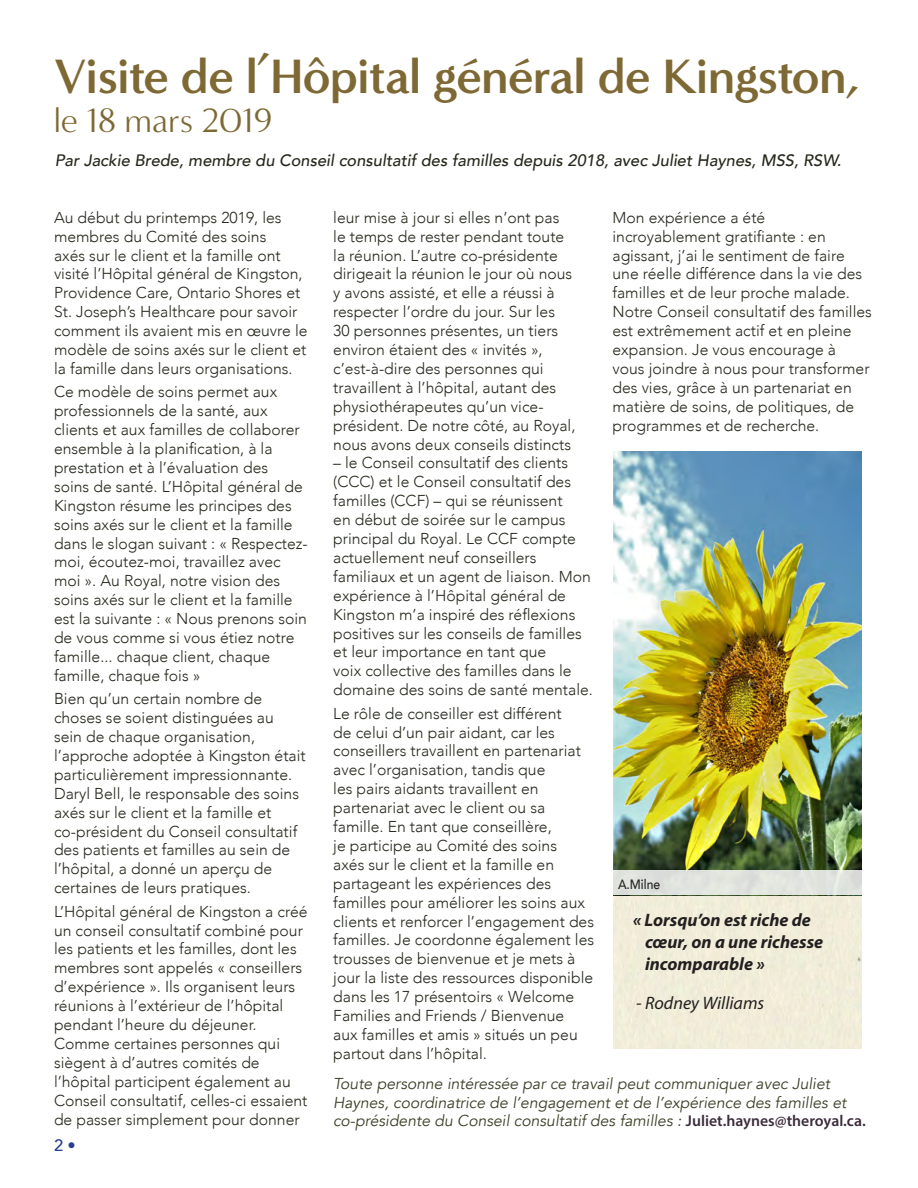
<style>
.page{position:relative;width:918px;height:1188px;background:#fff}
.page>*{position:absolute;margin:0;border:0;box-sizing:border-box;transform-origin:0 0}
.t1{font:700 49.5px "Minerva Modern";letter-spacing:-.025em;color:#7e6935}
.t2{font:34.5px "Minerva Modern";letter-spacing:-.005em;color:#7e6935}
.t3{font:italic 700 18px/21.6px "Myriad Pro";color:#231f20}
.t4{font:italic 18px "Myriad Pro";color:#231f20}
.t5{font:italic 500 16.5px "Avenir";color:#25291c}
.t6{font:500 16.5px "Avenir";color:#25408f}
.t7{font:300 15.75px/18.9px "Avenir";color:#25291c}
.t8{font:italic 15.75px/18.9px "Avenir";color:#3a4027}
.t9{font:500 13.5px "Avenir";color:#231f20;scale:.9 1}
.s1{font-family:"Myriad Pro";font-weight:600;font-style:normal;color:#3d2d3c}
</style>
<div class="page">
<div style="left:614px;top:451px;width:248px;height:597px;background:#f1edd9"></div>
<img style="left:613px;top:452px;width:249px;height:443px">
<div style="left:614px;top:871px;width:249px;height:24px;background:#e0e4de"></div>
<h1 class="t1" style="left:54px;top:46px;width:808px">Visite de l’Hôpital général de Kingston,</h1>
<h2 class="t2" style="left:54px;top:100px;width:220px">le 18 mars 2019</h2>
<p class="t5" style="left:55px;top:150px;width:788px">Par Jackie Brede, membre du Conseil consultatif des familles depuis 2018, avec Juliet Haynes, MSS, RSW.</p>
<p class="t7" style="left:54px;top:208px;width:255px">Au début du printemps 2019, les membres du Comité des soins<br>axés sur le client et la famille ont visité l’Hôpital général de Kingston, Providence Care, Ontario Shores et St. Joseph’s Healthcare pour savoir comment ils avaient mis en œuvre le modèle de soins axés sur le client et la famille dans leurs organisations.</p>
<p class="t7" style="left:54px;top:383px;width:255px">Ce modèle de soins permet aux professionnels de la santé, aux clients et aux familles de collaborer ensemble à la planification, à la prestation et à l’évaluation des<br>soins de santé. L’Hôpital général de Kingston résume les principes des soins axés sur le client et la famille dans le slogan suivant : « Respectez&shy;moi, écoutez-moi, travaillez avec moi ». Au Royal, notre vision des soins axés sur le client et la famille est la suivante : « Nous prenons soin de vous comme si vous étiez notre famille... chaque client, chaque famille, chaque fois »</p>
<p class="t7" style="left:54px;top:689px;width:253px">Bien qu’un certain nombre de choses se soient distinguées au<br>sein de chaque organisation, l’approche adoptée à Kingston était particulièrement impressionnante.<br>Daryl Bell, le responsable des soins axés sur le client et la famille et co-président du Conseil consultatif des patients et familles au sein de l’hôpital, a donné un aperçu de certaines de leurs pratiques.</p>
<p class="t7" style="left:54px;top:902px;width:255px">L’Hôpital général de Kingston a créé un conseil consultatif combiné pour les patients et les familles, dont les membres sont appelés « conseillers d’expérience ». Ils organisent leurs réunions à l’extérieur de l’hôpital pendant l’heure du déjeuner.<br>Comme certaines personnes qui siègent à d’autres comités de l’hôpital participent également au Conseil consultatif, celles-ci essaient de passer simplement pour donner</p>
<p class="t6" style="left:54px;top:1130px;width:23px">2 •</p>
<p class="t7" style="left:333px;top:208px;width:244px">leur mise à jour si elles n’ont pas le temps de rester pendant toute la réunion. L’autre co-présidente dirigeait la réunion le jour où nous y avons assisté, et elle a réussi à respecter l’ordre du jour. Sur les<br>30 personnes présentes, un tiers environ étaient des « invités », c’est-à-dire des personnes qui travaillent à l’hôpital, autant des physiothérapeutes qu’un vice&shy;président. De notre côté, au Royal, nous avons deux conseils distincts</p>
<p class="t7" style="left:333px;top:454px;width:261px">– le Conseil consultatif des clients (CCC) et le Conseil consultatif des familles (CCF) – qui se réunissent<br>en début de soirée sur le campus principal du Royal. Le CCF compte actuellement neuf conseillers familiaux et un agent de liaison. Mon expérience à l’Hôpital général de Kingston m’a inspiré des réflexions positives sur les conseils de familles et leur importance en tant que<br>voix collective des familles dans le domaine des soins de santé mentale.</p>
<p class="t7" style="left:333px;top:704px;width:262px">Le rôle de conseiller est différent<br>de celui d’un pair aidant, car les conseillers travaillent en partenariat avec l’organisation, tandis que<br>les pairs aidants travaillent en partenariat avec le client ou sa famille. En tant que conseillère,<br>je participe au Comité des soins<br>axés sur le client et la famille en partageant les expériences des familles pour améliorer les soins aux clients et renforcer l’engagement des familles. Je coordonne également les trousses de bienvenue et je mets à jour la liste des ressources disponible dans les 17 présentoirs « Welcome Families and Friends / Bienvenue<br>aux familles et amis » situés un peu partout dans l’hôpital.</p>
<p class="t7" style="left:612px;top:208px;width:261px">Mon expérience a été incroyablement gratifiante : en agissant, j’ai le sentiment de faire une réelle différence dans la vie des familles et de leur proche malade.<br>Notre Conseil consultatif des familles est extrêmement actif et en pleine expansion. Je vous encourage à vous joindre à nous pour transformer des vies, grâce à un partenariat en matière de soins, de politiques, de programmes et de recherche.</p>
<p class="t9" style="left:618px;top:872px;width:48px">A.Milne</p>
<p class="t3" style="left:645px;top:909px;width:180px;text-indent:-12px">« Lorsqu’on est riche de cœur, on a une richesse incomparable »</p>
<p class="t4" style="left:636px;top:992px;width:130px">- Rodney Williams</p>
<p class="t8" style="left:333px;top:1074px;width:534px">Toute personne intéressée par ce travail peut communiquer avec Juliet<br>Haynes, coordinatrice de l’engagement et de l’expérience des familles et co-présidente du Conseil consultatif des familles : <span class="s1">Juliet.haynes@theroyal.ca.</span></p>
</div>
